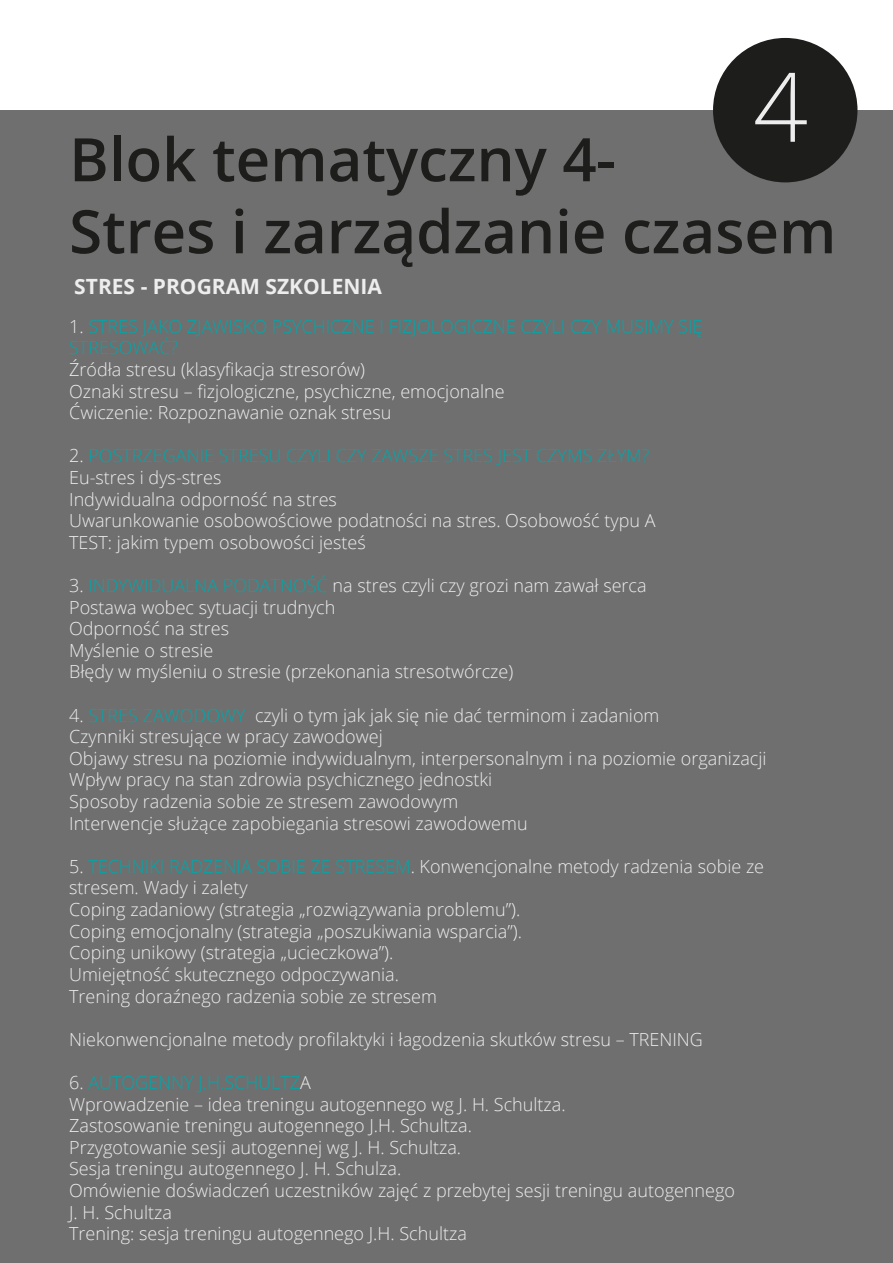
<style>
.page{position:relative;width:893px;height:1263px;background:#fff}
.page>*{position:absolute;margin:0;border:0;box-sizing:border-box;transform-origin:0 0}
.t1{font:300 96px "Open Sans";color:#ededed}
.t2{font:600 60px/72px "Open Sans";color:#1d1d1b}
.t3{font:700 21px "Open Sans";color:#ededed}
.t4{font:300 18px/21.6px "Open Sans";color:#ededed}
.t5{font:300 18px/21.6px "Open Sans";color:#00a7aa}
.s1{color:#ededed}
.s2{color:#00a7aa}
</style>
<div class="page">
<div style="left:0;top:110px;width:893px;height:1153px;background:#706f6f"></div>
<div style="left:713px;top:38px;width:144px;height:144px;background:#1d1d1b;border-radius:50%"></div>
<h1 class="t1" style="left:753px;top:41px;width:56px">4</h1>
<h2 class="t2" style="left:69px;top:122px;width:769px">Blok tematyczny 4-<br>Stres i zarządzanie czasem</h2>
<p class="t3" style="left:74px;top:272px;width:309px">STRES - PROGRAM SZKOLENIA</p>
<p class="t5" style="left:69px;top:315px;width:635px"><span class="s1">1.</span> STRES JAKO ZJAWISKO PSYCHICZNE I FIZJOLOGICZNE CZYLI CZY MUSIMY SIĘ<br>STRESOWAĆ?</p>
<p class="t4" style="left:69px;top:358px;width:437px">Źródła stresu (klasyfikacja stresorów)<br>Oznaki stresu – fizjologiczne, psychiczne, emocjonalne<br>Ćwiczenie: Rozpoznawanie oznak stresu</p>
<p class="t4" style="left:69px;top:445px;width:588px">2. <span class="s2">POSTRZEGANIE STRESU CZYLI CZY ZAWSZE STRES JEST CZYMS ZŁYM?<br></span>Eu-stres i dys-stres<br>Indywidualna odporność na stres<br>Uwarunkowanie osobowościowe podatności na stres. Osobowość typu A TEST: jakim typem osobowości jesteś</p>
<p class="t4" style="left:69px;top:574px;width:579px">3. <span class="s2">INDYWIDUALNA PODATNOŚĆ</span> na stres czyli czy grozi nam zawał serca Postawa wobec sytuacji trudnych<br>Odporność na stres<br>Myślenie o stresie<br>Błędy w myśleniu o stresie (przekonania stresotwórcze)</p>
<p class="t4" style="left:69px;top:704px;width:699px">4. <span class="s2">STRES ZAWODOWY</span> czyli o tym jak jak się nie dać terminom i zadaniom<br>Czynniki stresujące w pracy zawodowej<br>Objawy stresu na poziomie indywidualnym, interpersonalnym i na poziomie organizacji Wpływ pracy na stan zdrowia psychicznego jednostki<br>Sposoby radzenia sobie ze stresem zawodowym<br>Interwencje służące zapobiegania stresowi zawodowemu</p>
<p class="t4" style="left:69px;top:855px;width:696px">5. <span class="s2">TECHNIKI RADZENIA SOBIE ZE STRESEM</span>. Konwencjonalne metody radzenia sobie ze stresem. Wady i zalety<br>Coping zadaniowy (strategia „rozwiązywania problemu”).<br>Coping emocjonalny (strategia „poszukiwania wsparcia”).<br>Coping unikowy (strategia „ucieczkowa”).<br>Umiejętność skutecznego odpoczywania.<br>Trening doraźnego radzenia sobie ze stresem</p>
<p class="t4" style="left:69px;top:1028px;width:635px">Niekonwencjonalne metody profilaktyki i łagodzenia skutków stresu – TRENING</p>
<p class="t4" style="left:69px;top:1071px;width:667px">6. <span class="s2">AUTOGENNY J.H.SCHULTZ</span>A<br>Wprowadzenie – idea treningu autogennego wg J. H. Schultza.<br>Zastosowanie treningu autogennego J.H. Schultza.<br>Przygotowanie sesji autogennej wg J. H. Schultza.<br>Sesja treningu autogennego J. H. Schulza.<br>Omówienie doświadczeń uczestników zajęć z przebytej sesji treningu autogennego J. H. Schultza<br>Trening: sesja treningu autogennego J.H. Schultza</p>
</div>
